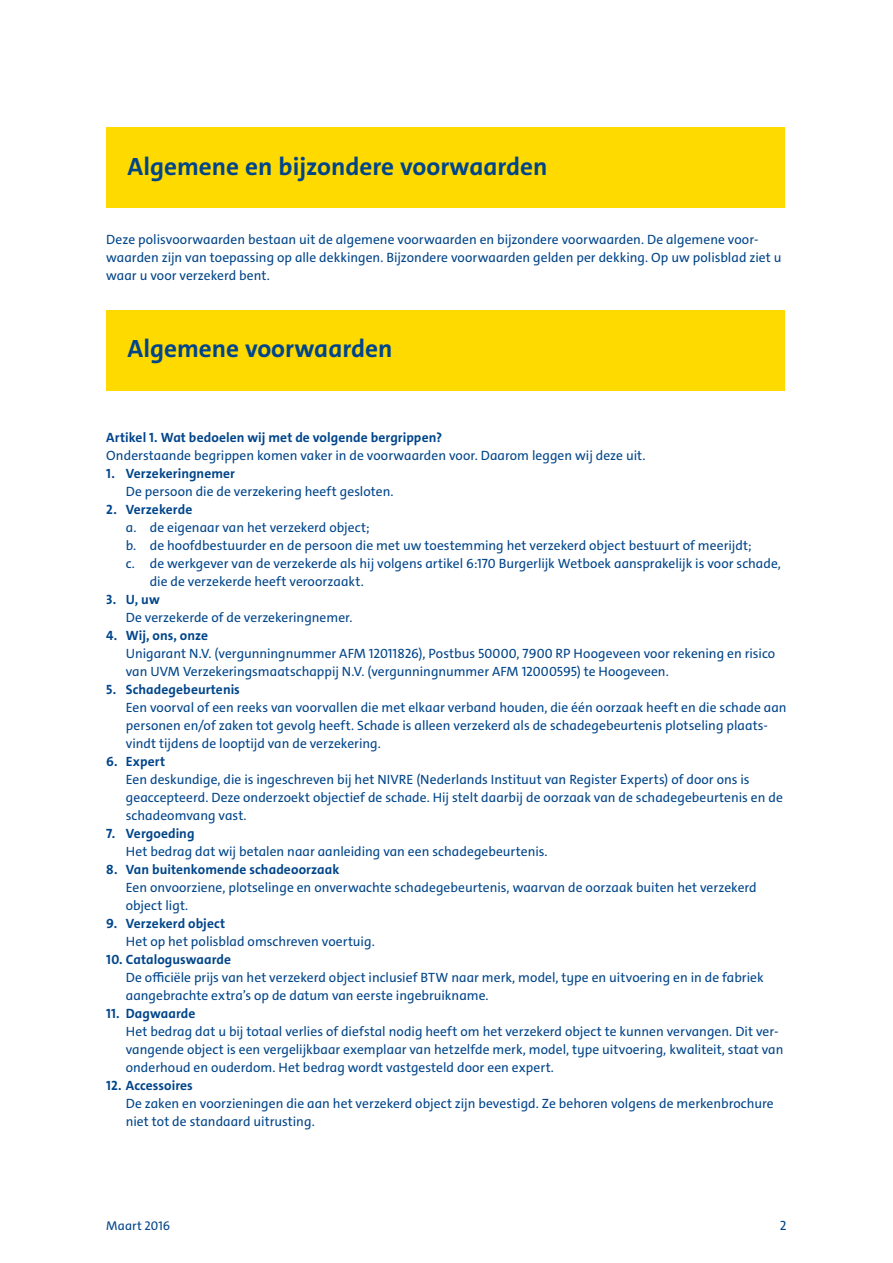
<style>
.page{position:relative;width:893px;height:1263px;background:#fff}
.page>*{position:absolute;margin:0;border:0;box-sizing:border-box;transform-origin:0 0}
.t1{font:700 25.2px "The Sans C4 s";color:#00458a}
.t2{font:13.5px/18px "The Sans C4 s";color:#00458a}
.t3{font:700 13.5px "The Sans C4 s";letter-spacing:.005em;color:#00458a}
.t4{font:12.75px "The Sans C4 s";letter-spacing:.005em;color:#00458a}
</style>
<div class="page">
<div style="left:106px;top:128px;width:679px;height:80px;background:#ffda00"></div>
<div style="left:106px;top:310px;width:679px;height:80px;background:#ffda00"></div>
<h1 class="t1" style="left:128px;top:150px;width:422px">Algemene en bijzondere voorwaarden</h1>
<p class="t2" style="left:106px;top:231px;width:677px">Deze polisvoorwaarden bestaan uit de algemene voorwaarden en bijzondere voorwaarden. De algemene voor&shy;waarden zijn van toepassing op alle dekkingen. Bijzondere voorwaarden gelden per dekking. Op uw polisblad ziet u waar u voor verzekerd bent.</p>
<h1 class="t1" style="left:128px;top:333px;width:266px">Algemene voorwaarden</h1>
<p class="t3" style="left:106px;top:429px;width:337px">Artikel 1. Wat bedoelen wij met de volgende bergrippen?</p>
<p class="t2" style="left:106px;top:447px;width:541px">Onderstaande begrippen komen vaker in de voorwaarden voor. Daarom leggen wij deze uit.</p>
<p class="t3" style="left:106px;top:465px;width:130px">1. Verzekeringnemer</p>
<p class="t2" style="left:126px;top:483px;width:269px">De persoon die de verzekering heeft gesloten.</p>
<p class="t3" style="left:106px;top:501px;width:87px">2. Verzekerde</p>
<p class="t2" style="left:126px;top:519px;width:246px">a. de eigenaar van het verzekerd object;</p>
<p class="t2" style="left:126px;top:536px;width:627px">b. de hoofdbestuurder en de persoon die met uw toestemming het verzekerd object bestuurt of meerijdt;</p>
<p class="t2" style="left:126px;top:554px;width:657px">c. de werkgever van de verzekerde als hij volgens artikel 6:170 Burgerlijk Wetboek aansprakelijk is voor schade,</p>
<p class="t2" style="left:150px;top:572px;width:215px">die de verzekerde heeft veroorzaakt.</p>
<p class="t3" style="left:106px;top:591px;width:55px">3. U, uw</p>
<p class="t2" style="left:126px;top:608px;width:228px">De verzekerde of de verzekeringnemer.</p>
<p class="t3" style="left:106px;top:627px;width:103px">4. Wij, ons, onze</p>
<p class="t2" style="left:126px;top:644px;width:651px">Unigarant N.V. (vergunningnummer AFM 12011826), Postbus 50000, 7900 RP Hoogeveen voor rekening en risico van UVM Verzekeringsmaatschappij N.V. (vergunningnummer AFM 12000595) te Hoogeveen.</p>
<p class="t3" style="left:106px;top:681px;width:135px">5. Schadegebeurtenis</p>
<p class="t2" style="left:126px;top:698px;width:662px">Een voorval of een reeks van voorvallen die met elkaar verband houden, die één oorzaak heeft en die schade aan personen en/of zaken tot gevolg heeft. Schade is alleen verzekerd als de schadegebeurtenis plotseling plaats&shy;vindt tijdens de looptijd van de verzekering.</p>
<p class="t3" style="left:106px;top:753px;width:60px">6. Expert</p>
<p class="t2" style="left:126px;top:770px;width:658px">Een deskundige, die is ingeschreven bij het NIVRE (Nederlands Instituut van Register Experts) of door ons is geaccepteerd. Deze onderzoekt objectief de schade. Hij stelt daarbij de oorzaak van de schadegebeurtenis en de schadeomvang vast.</p>
<p class="t3" style="left:106px;top:825px;width:90px">7. Vergoeding</p>
<p class="t2" style="left:126px;top:842px;width:423px">Het bedrag dat wij betalen naar aanleiding van een schadegebeurtenis.</p>
<p class="t3" style="left:106px;top:861px;width:235px">8. Van buitenkomende schadeoorzaak</p>
<p class="t2" style="left:126px;top:878px;width:632px">Een onvoorziene, plotselinge en onverwachte schadegebeurtenis, waarvan de oorzaak buiten het verzekerd object ligt.</p>
<p class="t3" style="left:106px;top:915px;width:120px">9. Verzekerd object</p>
<p class="t2" style="left:126px;top:932px;width:250px">Het op het polisblad omschreven voertuig.</p>
<p class="t3" style="left:106px;top:951px;width:126px">10. Cataloguswaarde</p>
<p class="t2" style="left:126px;top:968px;width:639px">De officiële prijs van het verzekerd object inclusief BTW naar merk, model, type en uitvoering en in de fabriek aangebrachte extra’s op de datum van eerste ingebruikname.</p>
<p class="t3" style="left:106px;top:1005px;width:91px">11. Dagwaarde</p>
<p class="t2" style="left:126px;top:1022px;width:659px">Het bedrag dat u bij totaal verlies of diefstal nodig heeft om het verzekerd object te kunnen vervangen. Dit ver&shy;vangende object is een vergelijkbaar exemplaar van hetzelfde merk, model, type uitvoering, kwaliteit, staat van onderhoud en ouderdom. Het bedrag wordt vastgesteld door een expert.</p>
<p class="t3" style="left:106px;top:1077px;width:88px">12. Accessoires</p>
<p class="t2" style="left:126px;top:1094px;width:649px">De zaken en voorzieningen die aan het verzekerd object zijn bevestigd. Ze behoren volgens de merkenbrochure niet tot de standaard uitrusting.</p>
<p class="t4" style="left:106px;top:1217px;width:65px">Maart 2016</p>
<p class="t2" style="left:780px;top:1217px;width:8px">2</p>
</div>
